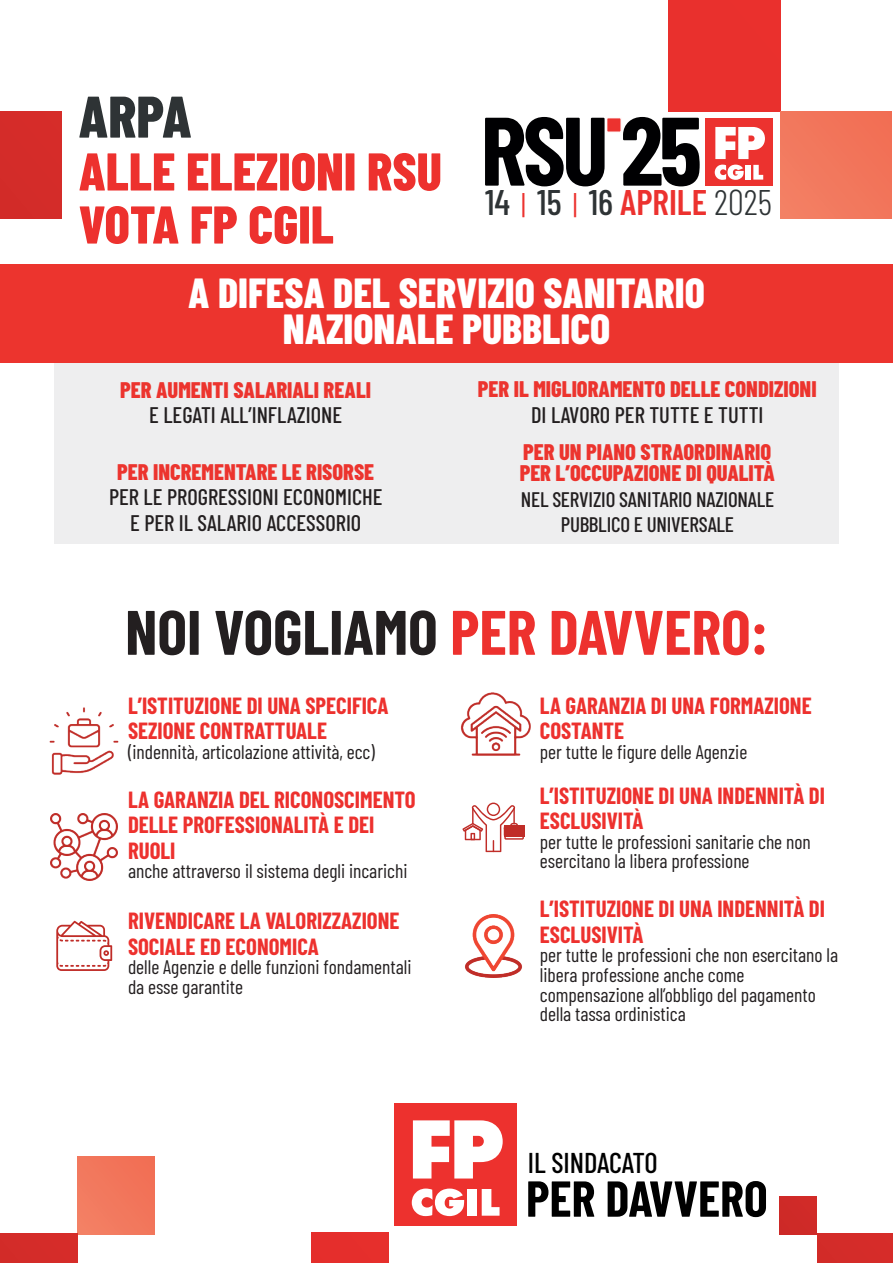
<style>
.page{position:relative;width:893px;height:1263px;background:#fff}
.page>*{position:absolute;margin:0;border:0;box-sizing:border-box;transform-origin:0 0}
.t1{font:700 62.7px "Barlow Condensed";color:#231f20}
.t2{font:800 58.5px "Barlow Condensed";color:#2e3335}
.t3{font:800 53.1px/53.1px "Barlow Condensed";color:#ed312e}
.t4{font:700 50.4px "Barlow Condensed";color:#000}
.t5{font:800 42px/36px "Barlow Condensed";color:#fff;text-align:center}
.t6{font:500 35.55px "Barlow Condensed";color:#2e3335}
.t7{font:500 28.65px "Barlow Condensed";letter-spacing:-.005em;color:#000}
.t8{font:700 22.8px/25.5px "Barlow Condensed";color:#ed312e}
.t9{font:800 22.5px/21px "Barlow Condensed";color:#ec342e}
.t10{font:500 22.5px/25.5px "Barlow Condensed";color:#231f20;text-align:center}
.t11{font:500 21px/25.5px "Barlow Condensed";letter-spacing:-.01em;color:#231f20;text-align:center}
.t12{font:19.65px/19.5px "Barlow Condensed";color:#231f20}
.s1{font-weight:400;font-size:28.8px;color:#ec322f}
.s2{font-weight:600;color:#ec322f}
.s3{font-weight:300}
.s4{color:#ed312e}
</style>
<div class="page">
<div style="left:312px;top:1232px;width:77px;height:31px;background:#e52e2c"></div>
<div style="left:77px;top:1156px;width:77px;height:78px;background:#f2775c"></div>
<div style="left:0;top:1234px;width:77px;height:29px;background:#d42c29"></div>
<div style="left:779px;top:1196px;width:38px;height:38px;background:#cf2a28"></div>
<div style="left:817px;top:1234px;width:76px;height:29px;background:#d42c29"></div>
<div style="left:669px;top:1px;width:111px;height:111px;background:#e9302d"></div>
<div style="left:780px;top:112px;width:111px;height:106px;background:#f2775c"></div>
<div style="left:1px;top:112px;width:61px;height:106px;background:#d42c29"></div>
<div style="left:705px;top:118px;width:68px;height:67px;background:#ec322f"></div>
<svg style="left:715px;top:165px;width:29px;height:15px"></svg>
<div style="left:745px;top:165px;width:6px;height:15px;background:#fff"></div>
<svg style="left:753px;top:165px;width:10px;height:15px"></svg>
<svg style="left:715px;top:127px;width:50px;height:32px"></svg>
<svg style="left:485px;top:117px;width:120px;height:69px"></svg>
<svg style="left:623px;top:117px;width:77px;height:69px"></svg>
<div style="left:606px;top:117px;width:16px;height:16px;background:#ec322f;border:1px solid #fff"></div>
<div style="left:394px;top:1104px;width:123px;height:122px;background:#ed312e"></div>
<svg style="left:412px;top:1188px;width:52px;height:28px"></svg>
<div style="left:467px;top:1189px;width:10px;height:27px;background:#fff"></div>
<svg style="left:482px;top:1189px;width:18px;height:27px"></svg>
<svg style="left:413px;top:1120px;width:90px;height:58px"></svg>
<div style="left:54px;top:347px;width:785px;height:197px;background:#eeeeef"></div>
<div style="left:0;top:264px;width:893px;height:98px;background:#ec342e"></div>
<img style="left:51px;top:813px;width:67px;height:67px">
<img style="left:460px;top:692px;width:71px;height:64px">
<img style="left:49px;top:707px;width:70px;height:68px">
<img style="left:465px;top:915px;width:57px;height:63px">
<svg style="left:462px;top:802px;width:62px;height:50px"></svg>
<svg style="left:56px;top:921px;width:56px;height:50px"></svg>
<h2 class="t2" style="left:79px;top:75px;width:115px">ARPA</h2>
<h3 class="t3" style="left:79px;top:142px;width:365px">ALLE ELEZIONI RSU<br>VOTA FP CGIL</h3>
<h3 class="t6" style="left:485px;top:177px;width:288px">14 <span class="s1">|</span> 15 <span class="s1">|</span> 16 <span class="s2">APRILE</span> <span class="s3">2025</span></h3>
<h3 class="t5" style="left:188px;top:273px;width:518px">A DIFESA DEL SERVIZIO SANITARIO<br>NAZIONALE PUBBLICO</h3>
<p class="t9" style="left:120px;top:378px;width:252px">PER AUMENTI SALARIALI REALI</p>
<p class="t10" style="left:149px;top:400px;width:195px">E LEGATI ALL’INFLAZIONE</p>
<p class="t9" style="left:478px;top:378px;width:340px">PER IL MIGLIORAMENTO DELLE CONDIZIONI</p>
<p class="t10" style="left:531px;top:400px;width:234px">DI LAVORO PER TUTTE E TUTTI</p>
<p class="t9" style="left:520px;top:440px;width:257px">PER UN PIANO STRAORDINARIO<br>PER L’OCCUPAZIONE DI QUALITÀ</p>
<p class="t11" style="left:521px;top:485px;width:255px">NEL SERVIZIO SANITARIO NAZIONALE<br>PUBBLICO E UNIVERSALE</p>
<p class="t9" style="left:117px;top:460px;width:258px">PER INCREMENTARE LE RISORSE</p>
<p class="t10" style="left:109px;top:483px;width:275px">PER LE PROGRESSIONI ECONOMICHE<br>E PER IL SALARIO ACCESSORIO</p>
<h1 class="t1" style="left:125px;top:588px;width:644px">NOI VOGLIAMO <span class="s4">PER DAVVERO:</span></h1>
<p class="t8" style="left:128px;top:691px;width:262px">L’ISTITUZIONE DI UNA SPECIFICA<br>SEZIONE CONTRATTUALE</p>
<p class="t12" style="left:128px;top:740px;width:248px">(indennità, articolazione attività, ecc)</p>
<p class="t8" style="left:128px;top:785px;width:289px">LA GARANZIA DEL RICONOSCIMENTO<br>DELLE PROFESSIONALITÀ E DEI<br>RUOLI</p>
<p class="t12" style="left:128px;top:860px;width:281px">anche attraverso il sistema degli incarichi</p>
<p class="t8" style="left:128px;top:907px;width:273px">RIVENDICARE LA VALORIZZAZIONE<br>SOCIALE ED ECONOMICA</p>
<p class="t12" style="left:128px;top:956px;width:285px">delle Agenzie e delle funzioni fondamentali da esse garantite</p>
<p class="t8" style="left:540px;top:692px;width:273px">LA GARANZIA DI UNA FORMAZIONE<br>COSTANTE</p>
<p class="t12" style="left:540px;top:741px;width:209px">per tutte le figure delle Agenzie</p>
<p class="t8" style="left:540px;top:782px;width:287px">L’ISTITUZIONE DI UNA INDENNITÀ DI<br>ESCLUSIVITÀ</p>
<p class="t12" style="left:540px;top:831px;width:273px">per tutte le professioni sanitarie che non esercitano la libera professione</p>
<p class="t8" style="left:540px;top:895px;width:287px">L’ISTITUZIONE DI UNA INDENNITÀ DI<br>ESCLUSIVITÀ</p>
<p class="t12" style="left:540px;top:944px;width:300px">per tutte le professioni che non esercitano la libera professione anche come compensazione all’obbligo del pagamento della tassa ordinistica</p>
<h3 class="t7" style="left:528px;top:1142px;width:131px">IL SINDACATO</h3>
<h3 class="t4" style="left:526px;top:1163px;width:243px">PER DAVVERO</h3>
</div>
